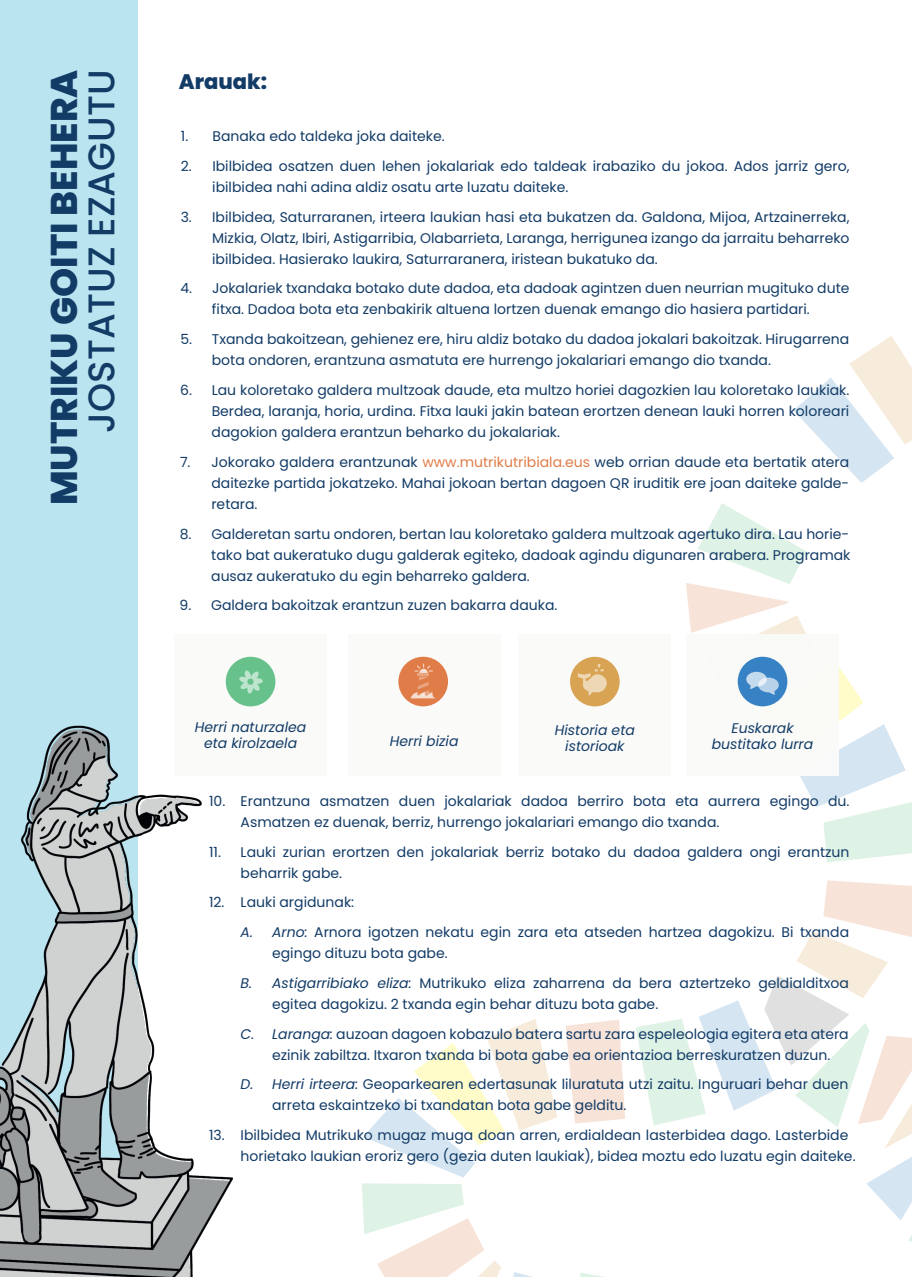
<style>
.page{position:relative;width:912px;height:1277px;background:#fff}
.page>*{position:absolute;margin:0;border:0;box-sizing:border-box;transform-origin:0 0}
.t1{font:800 37.1px "Poppins";color:#123b66}
.t2{font:500 37.1px "Poppins";color:#123b66}
.t3{font:800 21px "Poppins";color:#123b66}
.t4{font:14px/21px "Poppins";color:#123b66}
.t5{font:italic 14px/15.8px "Poppins";color:#123b66;text-align:center}
.s1{color:#e07c48}
.s2{font-style:italic}
</style>
<div class="page">
<div style="left:0;top:0;width:138px;height:1230px;background:#bbe4f1"></div>
<svg style="left:362px;top:880px;width:549px;height:397px"></svg>
<img style="left:0;top:725px;width:234px;height:552px">
<svg style="left:686px;top:336px;width:225px;height:526px"></svg>
<div style="left:518px;top:634px;width:153px;height:142px;background:#fafaf9"></div>
<div style="left:570px;top:657px;width:49px;height:49px;background:#d9a354;border-radius:50%"></div>
<svg style="left:577px;top:664px;width:29px;height:31px"></svg>
<div style="left:174px;top:634px;width:153px;height:142px;background:#fafaf9"></div>
<div style="left:226px;top:657px;width:49px;height:49px;background:#67c18b;border-radius:50%"></div>
<svg style="left:239px;top:670px;width:24px;height:23px"></svg>
<div style="left:347px;top:634px;width:153px;height:142px;background:#fafaf9"></div>
<div style="left:398px;top:657px;width:50px;height:49px;background:#e07c48;border-radius:50%"></div>
<svg style="left:410px;top:663px;width:25px;height:35px"></svg>
<h1 class="t1" style="left:43px;top:505px;width:437px;rotate:-90deg">MUTRIKU GOITI BEHERA</h1>
<h1 class="t2" style="left:80px;top:433px;width:364px;rotate:-90deg">JOSTATUZ EZAGUTU</h1>
<h2 class="t3" style="left:179px;top:69px;width:90px">Arauak:</h2>
<p class="t4" style="left:181px;top:126px;width:265px">1. Banaka edo taldeka joka daiteke.</p>
<p class="t4" style="left:212px;top:156px;width:638px;text-indent:-31px">2. Ibilbidea osatzen duen lehen jokalariak edo taldeak irabaziko du jokoa. Ados jarriz gero, ibilbidea nahi adina aldiz osatu arte luzatu daiteke.</p>
<p class="t4" style="left:212px;top:206px;width:639px;text-align:justify;text-indent:-31px">3. Ibilbidea, Saturraranen, irteera laukian hasi eta bukatzen da. Galdona, Mijoa, Artzainerreka, Mizkia, Olatz, Ibiri, Astigarribia, Olabarrieta, Laranga, herrigunea izango da jarraitu beharreko ibilbidea. Hasierako laukira, Saturraranera, iristean bukatuko da.</p>
<p class="t4" style="left:180px;top:278px;width:670px;text-align:center">4. Jokalariek txandaka botako dute dadoa, eta dadoak agintzen duen neurrian mugituko dute fitxa. Dadoa bota eta zenbakirik altuena lortzen duenak emango dio hasiera partidari.</p>
<p class="t4" style="left:212px;top:329px;width:639px;text-indent:-31px">5. Txanda bakoitzean, gehienez ere, hiru aldiz botako du dadoa jokalari bakoitzak. Hirugarrena bota ondoren, erantzuna asmatuta ere hurrengo jokalariari emango dio txanda.</p>
<p class="t4" style="left:211px;top:380px;width:639px;text-align:justify;text-indent:-31px">6. Lau koloretako galdera multzoak daude, eta multzo horiei dagozkien lau koloretako laukiak.<br>Berdea, laranja, horia, urdina. Fitxa lauki jakin batean erortzen denean lauki horren koloreari dagokion galdera erantzun beharko du jokalariak.</p>
<p class="t4" style="left:211px;top:451px;width:639px;text-align:justify;text-indent:-31px">7. Jokorako galdera erantzunak <span class="s1">www.mutrikutribiala.eus</span> web orrian daude eta bertatik atera daitezke partida jokatzeko. Mahai jokoan bertan dagoen QR iruditik ere joan daiteke galde&shy;retara.</p>
<p class="t4" style="left:211px;top:523px;width:640px;text-align:justify;text-indent:-31px">8. Galderetan sartu ondoren, bertan lau koloretako galdera multzoak agertuko dira. Lau horie&shy;tako bat aukeratuko dugu galderak egiteko, dadoak agindu digunaren arabera. Programak ausaz aukeratuko du egin beharreko galdera.</p>
<p class="t4" style="left:179px;top:595px;width:379px">9. Galdera bakoitzak erantzun zuzen bakarra dauka.</p>
<p class="t5" style="left:195px;top:719px;width:113px">Herri naturzalea eta kirolzaela</p>
<p class="t5" style="left:390px;top:733px;width:70px">Herri bizia</p>
<p class="t5" style="left:554px;top:722px;width:82px">Historia eta istorioak</p>
<p class="t5" style="left:711px;top:721px;width:103px">Euskarak bustitako lurra</p>
<p class="t4" style="left:240px;top:790px;width:610px;text-indent:-32px">10. Erantzuna asmatzen duen jokalariak dadoa berriro bota eta aurrera egingo du.<br>Asmatzen ez duenak, berriz, hurrengo jokalariari emango dio txanda.</p>
<p class="t4" style="left:240px;top:841px;width:610px;text-indent:-32px">11. Lauki zurian erortzen den jokalariak berriz botako du dadoa galdera ongi erantzun beharrik gabe.</p>
<p class="t4" style="left:240px;top:887px;width:610px;line-height:29.8px;text-indent:-32px">12. Lauki argidunak:<br><span class="s2">A. Arno:</span> Arnora igotzen nekatu egin zara eta atseden hartzea dagokizu. Bi txanda</p>
<p class="t4" style="left:240px;top:938px;width:609px;line-height:29.8px;text-indent:32px">egingo dituzu bota gabe.<br><span class="s2">B. Astigarribiako eliza:</span> Mutrikuko eliza zaharrena da bera aztertzeko geldialditxoa</p>
<p class="t4" style="left:240px;top:989px;width:609px;line-height:29.8px;text-indent:32px">egitea dagokizu. 2 txanda egin behar dituzu bota gabe.<br><span class="s2">C. Laranga:</span> auzoan dagoen kobazulo batera sartu zara espeleologia egitera eta atera</p>
<p class="t4" style="left:240px;top:1040px;width:609px;line-height:29.8px;text-indent:32px">ezinik zabiltza. Itxaron txanda bi bota gabe ea orientazioa berreskuratzen duzun.<br><span class="s2">D. Herri irteera:</span> Geoparkearen edertasunak liluratuta utzi zaitu. Inguruari behar duen</p>
<p class="t4" style="left:272px;top:1095px;width:356px">arreta eskaintzeko bi txandatan bota gabe gelditu.</p>
<p class="t4" style="left:240px;top:1125px;width:616px;text-indent:-32px">13. Ibilbidea Mutrikuko mugaz muga doan arren, erdialdean lasterbidea dago. Lasterbide horietako laukian eroriz gero (gezia duten laukiak), bidea moztu edo luzatu egin daiteke.</p>
</div>
